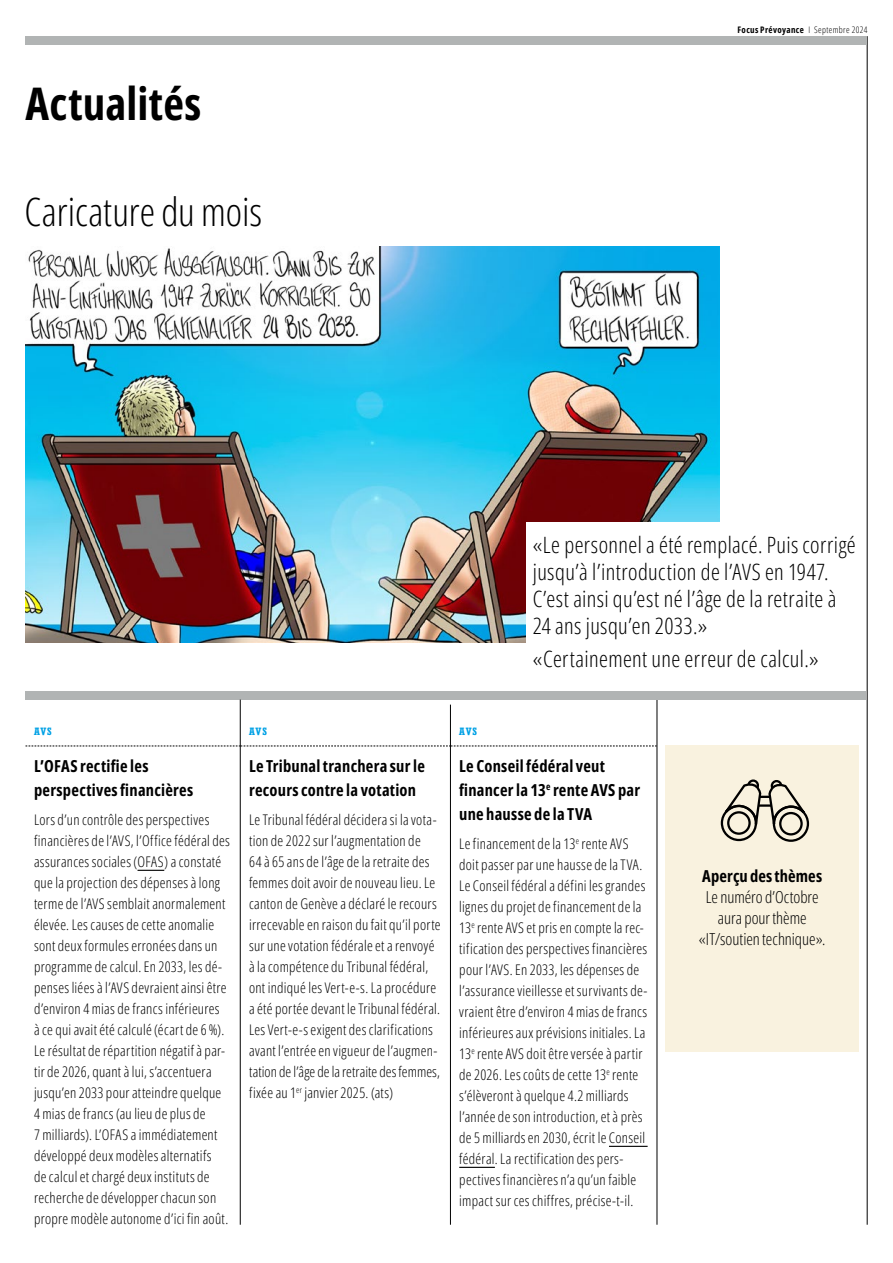
<style>
.page{position:relative;width:893px;height:1263px;background:#fff}
.page>*{position:absolute;margin:0;border:0;box-sizing:border-box;transform-origin:0 0}
.t1{font:700 45px "Open Sans Condensed";letter-spacing:.005em;color:#000}
.t2{font:300 39px "Open Sans Condensed";letter-spacing:-.005em;color:#000}
.t3{font:300 22.5px/27px "Open Sans Condensed";letter-spacing:.015em;color:#000}
.t4{font:700 16.5px/24px "Open Sans Condensed";letter-spacing:.015em;color:#000}
.t5{font:300 16.5px/21px "Open Sans Condensed";color:#000;text-align:center}
.t6{font:300 14.7px/21px "Open Sans Condensed";letter-spacing:.02em;color:#000}
.t7{font:700 condensed 10.5px "Rockwell";letter-spacing:.075em;color:#00a1e5}
.t8{font:700 9px "Open Sans Condensed";letter-spacing:.04em;color:#000}
.s1{font-weight:300}
</style>
<div class="page">
<hr style="left:867px;top:36px;width:1px;height:1189px;background:#000">
<div style="left:26px;top:36px;width:841px;height:9px;background:#b1b4b4"></div>
<div style="left:665px;top:745px;width:194px;height:306px;background:#f9f2df"></div>
<svg style="left:723px;top:779px;width:84px;height:63px"></svg>
<div style="left:721px;top:805px;width:36px;height:36px;border:2px solid #000;border-radius:50%"></div>
<div style="left:773px;top:805px;width:36px;height:37px;border:2px solid #000;border-radius:50%"></div>
<hr style="left:657px;top:700px;width:1px;height:525px;background:#000">
<img style="left:26px;top:247px;width:693px;height:396px">
<div style="left:26px;top:691px;width:840px;height:9px;background:#b1b4b4"></div>
<hr style="left:240px;top:700px;width:1px;height:525px;background:#000">
<hr style="left:450px;top:705px;width:1px;height:520px;background:#000">
<svg style="left:138px;top:870px;width:26px;height:1px"></svg>
<hr style="left:609px;top:1146px;width:39px;height:1px;background:#000">
<hr style="left:459px;top:1167px;width:36px;height:1px;background:#000">
<svg style="left:26px;top:746px;width:631px;height:1px"></svg>
<div style="left:526px;top:523px;width:333px;height:155px;background:#fff"></div>
<h1 class="t1" style="left:26px;top:72px;width:177px">Actualités</h1>
<h2 class="t2" style="left:25px;top:185px;width:239px">Caricature du mois</h2>
<p class="t8" style="left:737px;top:24px;width:132px">Focus Prévoyance <span class="s1">I Septembre 2024</span></p>
<h3 class="t3" style="left:533px;top:531px;width:325px">«Le personnel a été remplacé. Puis corrigé jusqu’à l’introduction de l’AVS en 1947.<br>C’est ainsi qu’est né l’âge de la retraite à 24 ans jusqu’en 2033.»</h3>
<h3 class="t3" style="left:533px;top:645px;width:287px">«Certainement une erreur de calcul.»</h3>
<p class="t7" style="left:34px;top:725px;width:19px">AVS</p>
<p class="t4" style="left:34px;top:753px;width:161px">L’OFAS rectifie les perspectives financières</p>
<p class="t6" style="left:34px;top:809px;width:197px">Lors d’un contrôle des perspectives financières de l’AVS, l’Office fédéral des assurances sociales (OFAS) a constaté que la projection des dépenses à long terme de l’AVS semblait anormalement élevée. Les causes de cette anomalie sont deux formules erronées dans un programme de calcul. En 2033, les dé&shy;penses liées à l’AVS devraient ainsi être d’environ 4 mias de francs inférieures<br>à ce qui avait été calculé (écart de 6%).<br>Le résultat de répartition négatif à par&shy;tir de 2026, quant à lui, s’accentuera jusqu’en 2033 pour atteindre quelque 4 mias de francs (au lieu de plus de<br>7 milliards). L’OFAS a immédiatement développé deux modèles alternatifs<br>de calcul et chargé deux instituts de recherche de développer chacun son propre modèle autonome d’ici fin août.</p>
<p class="t7" style="left:249px;top:725px;width:19px">AVS</p>
<p class="t4" style="left:249px;top:753px;width:177px">Le Tribunal tranchera sur le recours contre la votation</p>
<p class="t6" style="left:249px;top:809px;width:193px">Le Tribunal fédéral décidera si la vota&shy;tion de 2022 sur l’augmentation de<br>64 à 65 ans de l’âge de la retraite des femmes doit avoir de nouveau lieu. Le canton de Genève a déclaré le recours irrecevable en raison du fait qu’il porte sur une votation fédérale et a renvoyé à la compétence du Tribunal fédéral, ont indiqué les Vert-e-s. La procédure a été portée devant le Tribunal fédéral.<br>Les Vert-e-s exigent des clarifications avant l’entrée en vigueur de l’augmen&shy;tation de l’âge de la retraite des femmes, fixée au 1<sup>er</sup> janvier 2025. (ats)</p>
<p class="t7" style="left:459px;top:725px;width:19px">AVS</p>
<p class="t4" style="left:459px;top:753px;width:182px">Le Conseil fédéral veut financer la 13<sup>e</sup> rente AVS par une hausse de la TVA</p>
<p class="t6" style="left:459px;top:833px;width:190px">Le financement de la 13<sup>e</sup> rente AVS doit passer par une hausse de la TVA.<br>Le Conseil fédéral a défini les grandes lignes du projet de financement de la 13<sup>e</sup> rente AVS et pris en compte la rec&shy;tification des perspectives financières pour l’AVS. En 2033, les dépenses de l’assurance vieillesse et survivants de&shy;vraient être d’environ 4 mias de francs inférieures aux prévisions initiales. La 13<sup>e</sup> rente AVS doit être versée à partir de 2026. Les coûts de cette 13<sup>e</sup> rente s’élèveront à quelque 4.2 milliards l’année de son introduction, et à près de 5 milliards en 2030, écrit le Conseil fédéral. La rectification des pers&shy;pectives financières n’a qu’un faible impact sur ces chiffres, précise-t-il.</p>
<p class="t4" style="left:702px;top:863px;width:121px">Aperçu des thèmes</p>
<p class="t5" style="left:699px;top:886px;width:128px">Le numéro d’Octobre aura pour thème «IT/soutien technique».</p>
</div>
